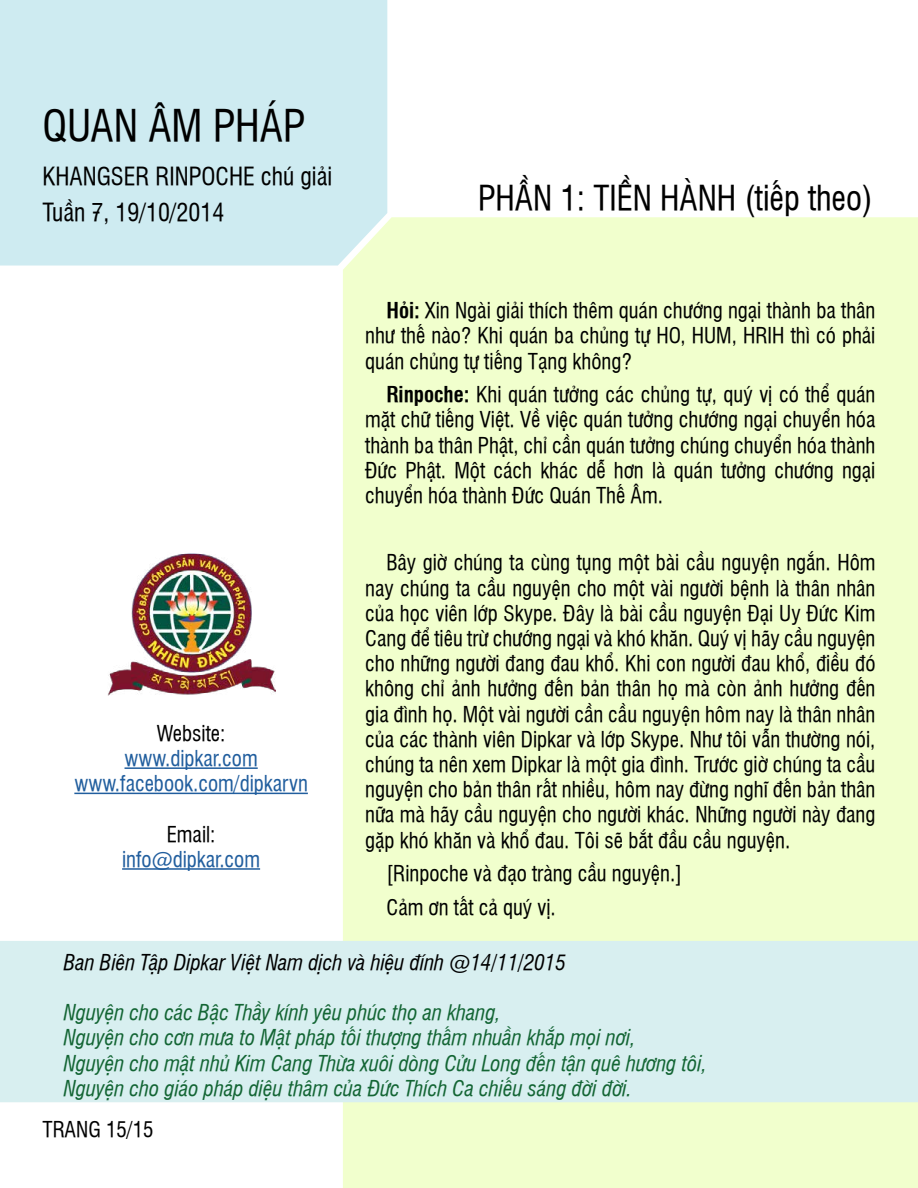
<style>
.page{position:relative;width:918px;height:1188px;background:#fff}
.page>*{position:absolute;margin:0;border:0;box-sizing:border-box;transform-origin:0 0}
.t1{font:42px "UVN Hong Ha Hep";color:#000}
.t2{font:33px "UVN Hong Ha Hep";color:#000}
.t3{font:24px/36px "UVN Hong Ha Hep";color:#000}
.t4{font:21px/25.2px "UVN Hong Ha Hep";color:#000;text-align:justify}
.t5{font:italic 21px/25.2px "UVN Hong Ha Hep";color:#136534}
.t6{font:21px/25.2px "UVN Hong Ha Hep";color:#215e9e;text-align:center}
.t7{font:italic 21px "UVN Hong Ha Hep";color:#000}
.s1{font-weight:700}
</style>
<div class="page">
<div style="left:343px;top:217px;width:575px;height:971px;background:#f1ffcd"></div>
<div style="left:0;top:0;width:387px;height:266px;background:#ceebf1"></div>
<img style="left:108px;top:553px;width:167px;height:143px">
<hr style="left:125px;top:767px;width:133px;height:2px;background:#215e9e">
<hr style="left:74px;top:793px;width:234px;height:1px;background:#215e9e">
<hr style="left:122px;top:868px;width:138px;height:2px;background:#215e9e">
<div style="left:0;top:941px;width:918px;height:161px;background:#d8eff0"></div>
<h1 class="t1" style="left:43px;top:96px;width:264px">QUAN ÂM PHÁP</h1>
<p class="t3" style="left:43px;top:157px;width:291px">KHANGSER RINPOCHE chú giải<br>Tuần 7, 19/10/2014</p>
<h2 class="t2" style="left:478px;top:174px;width:396px">PHẦN 1: TIỀN HÀNH (tiếp theo)</h2>
<p class="t4" style="left:157px;top:720px;width:70px">Website:</p>
<p class="t6" style="left:74px;top:745px;width:235px">www.dipkar.com www.facebook.com/dipkarvn</p>
<p class="t4" style="left:167px;top:820px;width:50px">Email:</p>
<p class="t6" style="left:122px;top:846px;width:139px">info@dipkar.com</p>
<p class="t4" style="left:365px;top:297px;width:512px;text-indent:21px"><span class="s1">Hỏi:</span> Xin Ngài giải thích thêm quán chướng ngại thành ba thân như thế nào? Khi quán ba chủng tự HO, HUM, HRIH thì có phải quán chủng tự tiếng Tạng không?</p>
<p class="t4" style="left:365px;top:381px;width:512px;text-indent:21px"><span class="s1">Rinpoche:</span> Khi quán tưởng các chủng tự, quý vị có thể quán mặt chữ tiếng Việt. Về việc quán tưởng chướng ngại chuyển hóa thành ba thân Phật, chỉ cần quán tưởng chúng chuyển hóa thành Đức Phật. Một cách khác dễ hơn là quán tưởng chướng ngại chuyển hóa thành Đức Quán Thế Âm.</p>
<p class="t4" style="left:365px;top:549px;width:512px;text-indent:21px">Bây giờ chúng ta cùng tụng một bài cầu nguyện ngắn. Hôm nay chúng ta cầu nguyện cho một vài người bệnh là thân nhân của học viên lớp Skype. Đây là bài cầu nguyện Đại Uy Đức Kim Cang để tiêu trừ chướng ngại và khó khăn. Quý vị hãy cầu nguyện cho những người đang đau khổ. Khi con người đau khổ, điều đó không chỉ ảnh hưởng đến bản thân họ mà còn ảnh hưởng đến gia đình họ. Một vài người cần cầu nguyện hôm nay là thân nhân của các thành viên Dipkar và lớp Skype. Như tôi vẫn thường nói, chúng ta nên xem Dipkar là một gia đình. Trước giờ chúng ta cầu nguyện cho bản thân rất nhiều, hôm nay đừng nghĩ đến bản thân nữa mà hãy cầu nguyện cho người khác. Những người này đang gặp khó khăn và khổ đau. Tôi sẽ bắt đầu cầu nguyện.</p>
<p class="t4" style="left:387px;top:856px;width:297px;line-height:33.8px">[Rinpoche và đạo tràng cầu nguyện.]<br>Cảm ơn tất cả quý vị.</p>
<p class="t7" style="left:64px;top:947px;width:504px">Ban Biên Tập Dipkar Việt Nam dịch và hiệu đính @14/11/2015</p>
<p class="t5" style="left:64px;top:999px;width:645px">Nguyện cho các Bậc Thầy kính yêu phúc thọ an khang,<br>Nguyện cho cơn mưa to Mật pháp tối thượng thấm nhuần khắp mọi nơi,<br>Nguyện cho mật nhủ Kim Cang Thừa xuôi dòng Cửu Long đến tận quê hương tôi, Nguyện cho giáo pháp diệu thâm của Đức Thích Ca chiếu sáng đời đời.</p>
<p class="t4" style="left:43px;top:1116px;width:113px">TRANG 15/15</p>
</div>
